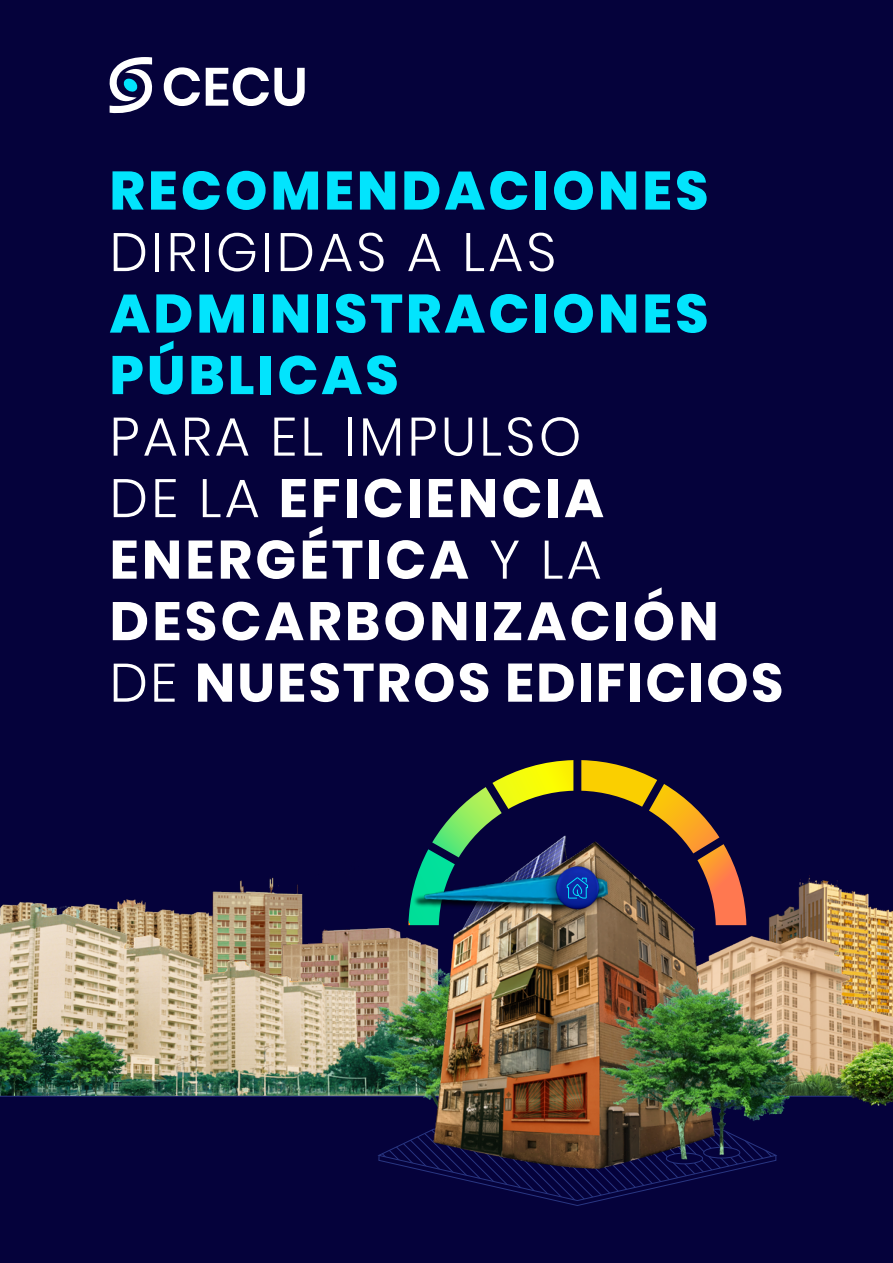
<style>
.page{position:relative;width:893px;height:1263px;background:#05023b}
.page>*{position:absolute;margin:0;border:0;box-sizing:border-box;transform-origin:0 0}
.t1{font:700 54px/61.5px "Poppins";letter-spacing:.06em;color:#fff}
.t2{font:800 54px/61.5px "Poppins";letter-spacing:.06em;color:#02e4fd}
.t3{font:300 54px "Poppins";letter-spacing:.06em;color:#fff}
.s1{font-weight:300}
</style>
<div class="page">
<svg style="left:164px;top:67px;width:141px;height:39px"></svg>
<svg style="left:109px;top:57px;width:44px;height:57px"></svg>
<img style="left:769px;top:875px;width:124px;height:43px">
<img style="left:212px;top:880px;width:39px;height:23px">
<img style="left:251px;top:877px;width:52px;height:26px">
<img style="left:719px;top:918px;width:174px;height:177px">
<img style="left:0;top:903px;width:419px;height:192px">
<svg style="left:378px;top:1138px;width:399px;height:68px"></svg>
<hr style="left:0;top:1096px;width:857px;height:1px;background:#293682">
<img style="left:347px;top:958px;width:72px;height:180px">
<img style="left:419px;top:925px;width:300px;height:253px">
<img style="left:584px;top:971px;width:212px;height:189px">
<img style="left:420px;top:925px;width:189px;height:2px">
<img style="left:408px;top:760px;width:338px;height:165px">
<img style="left:54px;top:1023px;width:81px;height:72px">
<img style="left:0;top:1022px;width:54px;height:73px">
<img style="left:839px;top:1028px;width:54px;height:78px">
<p class="t2" style="left:110px;top:160px;width:600px">RECOMENDACIONES</p>
<p class="t3" style="left:110px;top:221px;width:448px">DIRIGIDAS A LAS</p>
<p class="t2" style="left:110px;top:283px;width:600px">ADMINISTRACIONES<br>PÚBLICAS</p>
<p class="t1" style="left:110px;top:406px;width:675px"><span class="s1">PARA EL IMPULSO<br>DE LA</span> EFICIENCIA<br>ENERGÉTICA <span class="s1">Y LA<br></span>DESCARBONIZACIÓN<br><span class="s1">DE</span> NUESTROS EDIFICIOS</p>
</div>
